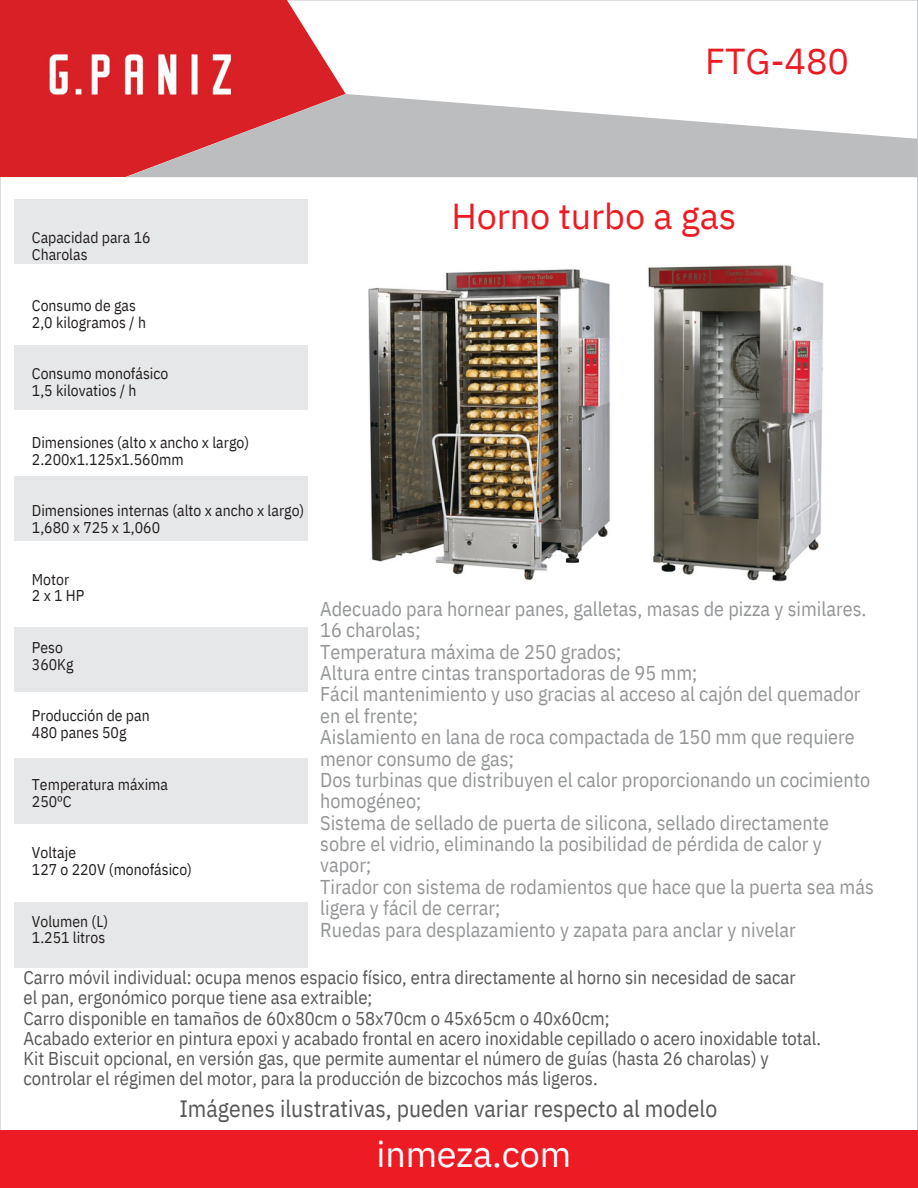
<style>
.page{position:relative;width:918px;height:1188px;background:#fff}
.page>*{position:absolute;margin:0;border:0;box-sizing:border-box;transform-origin:0 0}
.t1{font:36px "IBM Plex Sans";letter-spacing:-.005em;color:#ed1c24}
.t2{font:36px "IBM Plex Sans";letter-spacing:-.005em;color:#fff}
.t3{font:23.55px "IBM Plex Sans Cond";color:#58585a}
.t4{font:19.95px/21.3px "IBM Plex Sans Cond";color:#939597}
.t5{font:18.6px/20.2px "IBM Plex Sans Cond";color:#58585a}
.t6{font:15.6px/16.8px "IBM Plex Sans Cond";color:#231f20}
</style>
<div class="page">
<svg style="left:0;top:0;width:346px;height:177px;fill:#d92026"></svg>
<img style="left:28px;top:36px;width:225px;height:77px">
<div style="left:0;top:1130px;width:918px;height:58px;background:#ed1c24"></div>
<div style="left:14px;top:199px;width:294px;height:65px;background:#e6e7e8"></div>
<div style="left:14px;top:345px;width:294px;height:65px;background:#e6e7e8"></div>
<div style="left:14px;top:476px;width:294px;height:65px;background:#e6e7e8"></div>
<div style="left:14px;top:627px;width:294px;height:66px;background:#e6e7e8"></div>
<div style="left:14px;top:758px;width:294px;height:66px;background:#e6e7e8"></div>
<div style="left:14px;top:903px;width:294px;height:65px;background:#e6e7e8"></div>
<svg style="left:125px;top:94px;width:792px;height:83px;fill:#bbbdbf"></svg>
<img style="left:648px;top:265px;width:176px;height:316px">
<img style="left:369px;top:269px;width:241px;height:312px">
<p class="t1" style="left:705px;top:37px;width:146px">FTG-480</p>
<p class="t6" style="left:32px;top:229px;width:120px">Capacidad para 16<br>Charolas</p>
<p class="t6" style="left:32px;top:297px;width:116px">Consumo de gas<br>2,0 kilogramos / h</p>
<p class="t6" style="left:32px;top:365px;width:138px">Consumo monofásico<br>1,5 kilovatios / h</p>
<p class="t6" style="left:32px;top:434px;width:219px">Dimensiones (alto x ancho x largo)<br>2.200x1.125x1.560mm</p>
<p class="t6" style="left:32px;top:502px;width:274px">Dimensiones internas (alto x ancho x largo)<br>1,680 x 725 x 1,060</p>
<p class="t6" style="left:32px;top:570px;width:54px">Motor<br>2x1HP</p>
<h2 class="t6" style="left:32px;top:639px;width:43px">Peso<br>360Kg</h2>
<p class="t6" style="left:32px;top:707px;width:119px">Producción de pan<br>480 panes 50g</p>
<p class="t6" style="left:32px;top:775px;width:138px">Temperatura máxima<br>250ºC</p>
<p class="t6" style="left:32px;top:844px;width:162px">Voltaje<br>127 o 220V (monofásico)</p>
<p class="t6" style="left:32px;top:912px;width:78px">Volumen (L)<br>1.251 litros</p>
<p class="t1" style="left:451px;top:192px;width:286px">Horno turbo a gas</p>
<p class="t4" style="left:320px;top:598px;width:555px">Adecuado para hornear panes, galletas, masas de pizza y similares.<br>16 charolas;<br>Temperatura máxima de 250 grados;<br>Altura entre cintas transportadoras de 95 mm;<br>Fácil mantenimiento y uso gracias al acceso al cajón del quemador en el frente;<br>Aislamiento en lana de roca compactada de 150 mm que requiere menor consumo de gas;<br>Dos turbinas que distribuyen el calor proporcionando un cocimiento homogéneo;<br>Sistema de sellado de puerta de silicona, sellado directamente sobre el vidrio, eliminando la posibilidad de pérdida de calor y vapor;<br>Tirador con sistema de rodamientos que hace que la puerta sea más ligera y fácil de cerrar;<br>Ruedas para desplazamiento y zapata para anclar y nivelar</p>
<p class="t5" style="left:23px;top:967px;width:799px">Carro móvil individual: ocupa menos espacio físico, entra directamente al horno sin necesidad de sacar<br>el pan, ergonómico porque tiene asa extraible;<br>Carro disponible en tamaños de 60x80cm o 58x70cm o 45x65cm o 40x60cm;<br>Acabado exterior en pintura epoxi y acabado frontal en acero inoxidable cepillado o acero inoxidable total.<br>Kit Biscuit opcional, en versión gas, que permite aumentar el número de guías (hasta 26 charolas) y controlar el régimen del motor, para la producción de bizcochos más ligeros.</p>
<p class="t3" style="left:179px;top:1093px;width:539px">Imágenes ilustrativas, pueden variar respecto al modelo</p>
<p class="t2" style="left:377px;top:1131px;width:196px">inmeza.com</p>
</div>
